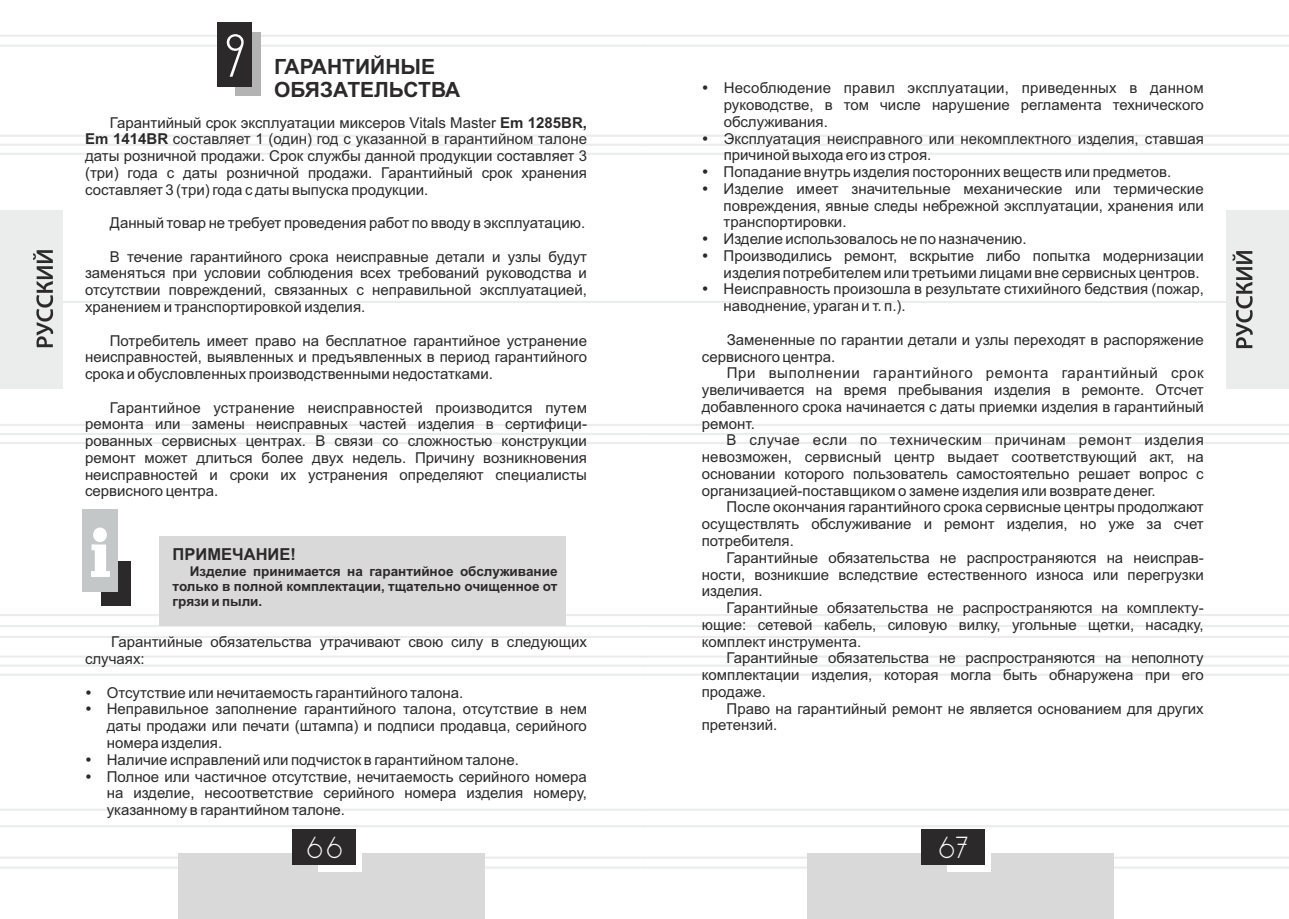
<style>
.page{position:relative;width:1289px;height:919px;background:#fff}
.page>*{position:absolute;margin:0;border:0;box-sizing:border-box;transform-origin:0 0}
.t1{font:52.5px "DS Standart Cyr";color:#fff}
.t2{font:26.25px "DS Standart Cyr";color:#fff}
.t3{font:700 21px/23.4px "Arial";color:#2b2929}
.t4{font:700 16.5px "Arial";color:#2b2929}
.t5{font:15px/16.8px "Arial";color:#2b2929;text-align:justify}
.t6{font:700 13.5px/15.1px "Arial";color:#2b2929;text-align:justify}
.s1{font-weight:700}
</style>
<div class="page">
<hr style="left:644px;top:135px;width:644px;height:2px;background:#ebeded">
<hr style="left:644px;top:153px;width:644px;height:2px;background:#ebeded">
<hr style="left:644px;top:424px;width:644px;height:2px;background:#ebeded">
<hr style="left:644px;top:442px;width:644px;height:2px;background:#ebeded">
<hr style="left:644px;top:614px;width:644px;height:2px;background:#ebeded">
<hr style="left:644px;top:635px;width:644px;height:3px;background:#ebeded">
<hr style="left:644px;top:655px;width:644px;height:2px;background:#ebeded">
<hr style="left:644px;top:673px;width:644px;height:2px;background:#ebeded">
<hr style="left:644px;top:856px;width:644px;height:2px;background:#ebeded">
<hr style="left:644px;top:866px;width:644px;height:2px;background:#ebeded">
<hr style="left:644px;top:35px;width:644px;height:2px;background:#ebeded">
<hr style="left:644px;top:45px;width:644px;height:2px;background:#ebeded">
<hr style="left:644px;top:808px;width:644px;height:2px;background:#ebeded">
<hr style="left:644px;top:825px;width:644px;height:2px;background:#ebeded">
<hr style="left:644px;top:301px;width:644px;height:2px;background:#ebeded">
<hr style="left:0;top:135px;width:644px;height:2px;background:#ebeded">
<hr style="left:0;top:153px;width:644px;height:2px;background:#ebeded">
<hr style="left:0;top:424px;width:644px;height:2px;background:#ebeded">
<hr style="left:0;top:433px;width:1288px;height:2px;background:#ebeded">
<hr style="left:0;top:442px;width:644px;height:2px;background:#ebeded">
<hr style="left:0;top:614px;width:644px;height:2px;background:#ebeded">
<svg style="left:0;top:623px;width:1288px;height:4px"></svg>
<hr style="left:0;top:635px;width:644px;height:3px;background:#ebeded">
<hr style="left:0;top:655px;width:644px;height:2px;background:#ebeded">
<hr style="left:0;top:664px;width:1288px;height:3px;background:#f0f2f2">
<hr style="left:0;top:673px;width:644px;height:2px;background:#ebeded">
<hr style="left:0;top:856px;width:644px;height:2px;background:#ebeded">
<hr style="left:0;top:866px;width:644px;height:2px;background:#ebeded">
<hr style="left:0;top:35px;width:644px;height:2px;background:#ebeded">
<hr style="left:0;top:45px;width:644px;height:2px;background:#ebeded">
<hr style="left:0;top:808px;width:644px;height:2px;background:#ebeded">
<hr style="left:0;top:825px;width:644px;height:2px;background:#ebeded">
<hr style="left:0;top:301px;width:644px;height:2px;background:#ebeded">
<div style="left:0;top:210px;width:62px;height:179px;background:#ebeded"></div>
<svg style="left:33px;top:250px;width:20px;height:97px"></svg>
<div style="left:178px;top:853px;width:307px;height:65px;background:#d9d9d9"></div>
<div style="left:318px;top:832px;width:44px;height:39px;background:#fff"></div>
<div style="left:292px;top:829px;width:64px;height:36px;background:#2b2929"></div>
<div style="left:1226px;top:210px;width:62px;height:179px;background:#ebeded"></div>
<svg style="left:1232px;top:251px;width:20px;height:97px"></svg>
<div style="left:807px;top:853px;width:306px;height:65px;background:#d9d9d9"></div>
<div style="left:946px;top:832px;width:44px;height:39px;background:#fff"></div>
<div style="left:920px;top:829px;width:64px;height:36px;background:#2b2929"></div>
<div style="left:235px;top:33px;width:26px;height:63px;background:#b3b3b3"></div>
<div style="left:218px;top:22px;width:34px;height:65px;background:#2b2929"></div>
<div style="left:101px;top:561px;width:29px;height:44px;background:#2b2929"></div>
<div style="left:82px;top:509px;width:36px;height:83px;background:#c4c7c7"></div>
<svg style="left:91px;top:527px;width:19px;height:50px"></svg>
<div style="left:160px;top:536px;width:406px;height:90px;background:#d9d9d9"></div>
<hr style="left:0;top:144px;width:1288px;height:2px;background:#ebeded">
<h1 class="t1" style="left:226px;top:34px;width:21px">9</h1>
<p class="t5" style="left:85px;top:115px;width:503px;text-indent:25px">Гарантийный срок эксплуатации миксеров Vitals Master <span class="s1">Em 1285BR, Em 1414BR</span> составляет 1 (один) год с указанной в гарантийном талоне даты розничной продажи. Срок службы данной продукции составляет 3 (три) года с даты розничной продажи. Гарантийный срок хранения составляет 3 (три) года с даты выпуска продукции.</p>
<p class="t5" style="left:110px;top:216px;width:477px">Данный товар не требует проведения работ по вводу в эксплуатацию.</p>
<p class="t5" style="left:85px;top:249px;width:503px;text-indent:25px">В течение гарантийного срока неисправные детали и узлы будут заменяться при условии соблюдения всех требований руководства и отсутствии повреждений, связанных с неправильной эксплуатацией, хранением и транспортировкой изделия.</p>
<p class="t5" style="left:85px;top:333px;width:503px;text-indent:25px">Потребитель имеет право на бесплатное гарантийное устранение неисправностей, выявленных и предъявленных в период гарантийного срока и обусловленных производственными недостатками.</p>
<p class="t5" style="left:85px;top:400px;width:503px;text-indent:25px">Гарантийное устранение неисправностей производится путем ремонта или замены неисправных частей изделия в сертифици&shy;рованных сервисных центрах. В связи со сложностью конструкции ремонт может длиться более двух недель. Причину возникновения неисправностей и сроки их устранения определяют специалисты сервисного центра.</p>
<h3 class="t3" style="left:274px;top:57px;width:188px">ГАРАНТИЙНЫЕ<br>ОБЯЗАТЕЛЬСТВА</h3>
<p class="t4" style="left:173px;top:548px;width:125px">ПРИМЕЧАНИЕ!</p>
<p class="t6" style="left:173px;top:564px;width:386px;text-indent:17px">Изделие принимается на гарантийное обслуживание только в полной комплектации, тщательно очищенное от грязи и пыли.</p>
<p class="t5" style="left:85px;top:635px;width:503px;text-indent:26px">Гарантийные обязательства утрачивают свою силу в следующих случаях:</p>
<p class="t5" style="left:107px;top:685px;width:482px;text-align:left">Отсутствие или нечитаемость гарантийного талона.<br>Неправильное заполнение гарантийного талона, отсутствие в нем даты продажи или печати (штампа) и подписи продавца, серийного номера изделия.<br>Наличие исправлений или подчисток в гарантийном талоне.<br>Полное или частичное отсутствие, нечитаемость серийного номера на изделие, несоответствие серийного номера изделия номеру, указанному в гарантийном талоне.</p>
<p class="t5" style="left:723px;top:81px;width:482px;text-align:left">Несоблюдение правил эксплуатации, приведенных в данном руководстве, в том числе нарушение регламента технического обслуживания.<br>Эксплуатация неисправного или некомплектного изделия, ставшая причиной выхода его из строя.<br>Попадание внутрь изделия посторонних веществ или предметов.<br>Изделие имеет значительные механические или термические повреждения, явные следы небрежной эксплуатации, хранения или транспортировки.<br>Изделие использовалось не по назначению.<br>Производились ремонт, вскрытие либо попытка модернизации изделия потребителем или третьими лицами вне сервисных центров.<br>Неисправность произошла в результате стихийного бедствия (пожар, наводнение, ураган и т. п.).</p>
<p class="t5" style="left:702px;top:332px;width:503px;text-indent:25px">Замененные по гарантии детали и узлы переходят в распоряжение сервисного центра.</p>
<p class="t5" style="left:702px;top:366px;width:503px;text-indent:25px">При выполнении гарантийного ремонта гарантийный срок увеличивается на время пребывания изделия в ремонте. Отсчет добавленного срока начинается с даты приемки изделия в гарантийный ремонт.</p>
<p class="t5" style="left:701px;top:433px;width:503px;text-indent:25px">В случае если по техническим причинам ремонт изделия невозможен, сервисный центр выдает соответствующий акт, на основании которого пользователь самостоятельно решает вопрос с организацией-поставщиком о замене изделия или возврате денег.</p>
<p class="t5" style="left:701px;top:500px;width:503px;text-indent:25px">После окончания гарантийного срока сервисные центры продолжают осуществлять обслуживание и ремонт изделия, но уже за счет потребителя.</p>
<p class="t5" style="left:701px;top:550px;width:503px;text-indent:25px">Гарантийные обязательства не распространяются на неисправ&shy;ности, возникшие вследствие естественного износа или перегрузки изделия.</p>
<p class="t5" style="left:701px;top:600px;width:503px;text-indent:25px">Гарантийные обязательства не распространяются на комплекту&shy;ющие: сетевой кабель, силовую вилку, угольные щетки, насадку, комплект инструмента.</p>
<p class="t5" style="left:701px;top:651px;width:503px;text-indent:25px">Гарантийные обязательства не распространяются на неполноту комплектации изделия, которая могла быть обнаружена при его продаже.</p>
<p class="t5" style="left:701px;top:701px;width:503px;text-indent:25px">Право на гарантийный ремонт не является основанием для других претензий.</p>
<h2 class="t2" style="left:307px;top:836px;width:36px">66</h2>
<h2 class="t2" style="left:939px;top:836px;width:31px">67</h2>
</div>
